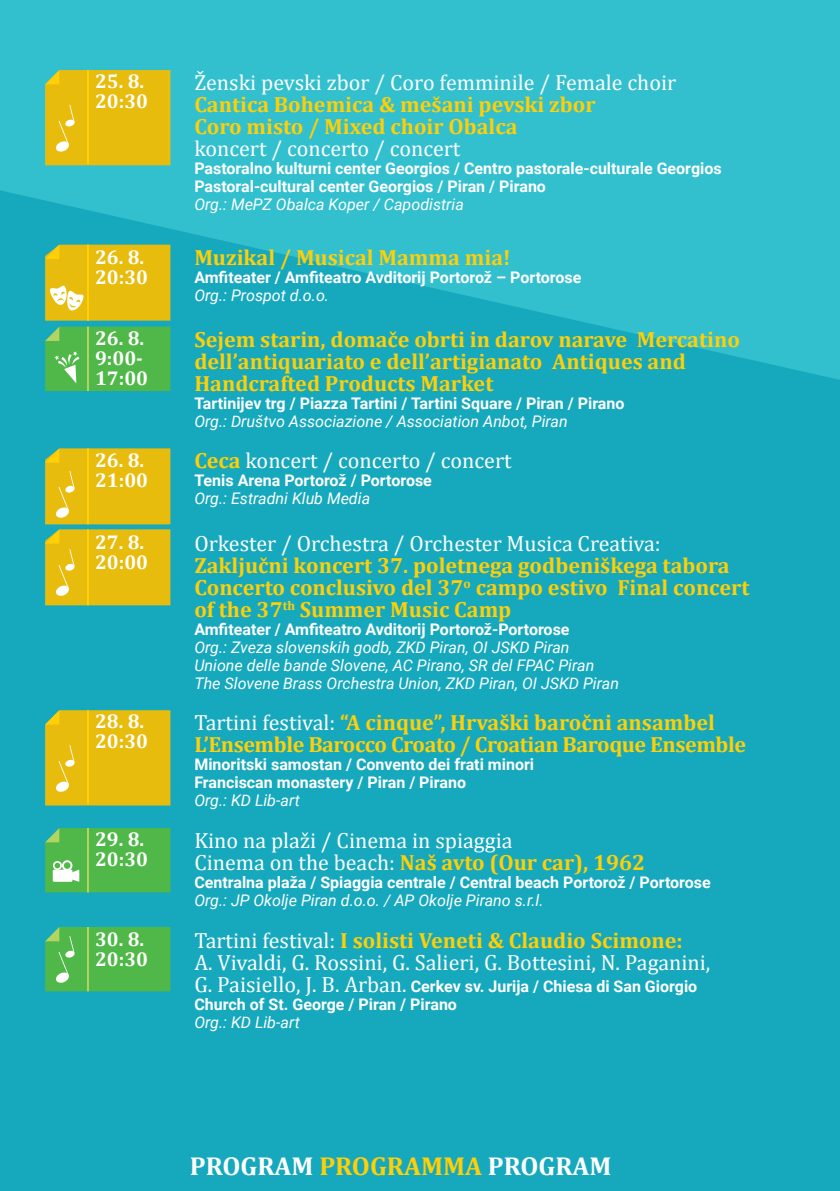
<style>
.page{position:relative;width:840px;height:1191px;background:#fff}
.page>*{position:absolute;margin:0;border:0;box-sizing:border-box;transform-origin:0 0}
.t1{font:700 26px "Cambria";color:#fff}
.t2{font:700 22px/22px "Cambria";color:#ffcf07}
.t3{font:22px/22px "Cambria";color:#fff}
.t4{font:700 22px/22px "Cambria";letter-spacing:-.02em;color:#ffcf07}
.t5{font:700 20px/20px "Cambria";color:#fff}
.t6{font:700 16px/18px "Roboto";color:#fff}
.t7{font:italic 16px/18px "Roboto";color:#fff}
.s1{font-weight:700;color:#ffcf07}
.s2{font-weight:400;color:#fff}
.s3{font-family:"Cambria";font-weight:400;font-size:22px}
.s4{color:#ffcf07}
</style>
<div class="page">
<div style="left:0;top:0;width:839px;height:1191px;background:#16a9bd"></div>
<svg style="left:0;top:0;width:839px;height:380px;fill:#32c0cf"></svg>
<svg style="left:45px;top:327px;width:125px;height:64px;background:#56ba4e"></svg>
<div style="left:45px;top:70px;width:125px;height:95px;background:#e8bc0c"></div>
<svg style="left:45px;top:710px;width:125px;height:95px;background:#e6bd11"></svg>
<svg style="left:45px;top:927px;width:125px;height:64px;background:#56ba4e"></svg>
<svg style="left:45px;top:448px;width:125px;height:157px;background:#dfbc18"></svg>
<svg style="left:45px;top:828px;width:125px;height:64px;background:#5abc53"></svg>
<svg style="left:45px;top:245px;width:125px;height:76px;background:#e6bf18"></svg>
<p class="t5" style="left:95px;top:71px;width:54px">25. 8.<br>20:30</p>
<h2 class="t3" style="left:194px;top:71px;width:483px">Ženski pevski zbor / Coro femminile / Female choir</h2>
<h2 class="t2" style="left:194px;top:92px;width:402px">Cantica Bohemica &amp; mešani pevski zbor<br>Coro misto / Mixed choir Obalca</h2>
<h2 class="t3" style="left:194px;top:137px;width:267px">koncert / concerto / concert</h2>
<p class="t6" style="left:194px;top:158px;width:528px">Pastoralno kulturni center Georgios / Centro pastorale-culturale Georgios<br>Pastoral-cultural center Georgios / Piran / Pirano</p>
<p class="t7" style="left:194px;top:194px;width:271px">Org.: MePZ Obalca Koper / Capodistria</p>
<p class="t5" style="left:95px;top:246px;width:54px">26. 8.<br>20:30</p>
<h2 class="t2" style="left:194px;top:246px;width:317px">Muzikal / Musical Mamma mia!</h2>
<p class="t6" style="left:194px;top:268px;width:388px">Amfiteater / Amfiteatro Avditorij Portorož – Portorose</p>
<p class="t7" style="left:194px;top:286px;width:136px">Org.: Prospot d.o.o.</p>
<p class="t5" style="left:95px;top:328px;width:54px">26. 8.<br>9:00-<br>17:00</p>
<h2 class="t2" style="left:194px;top:328px;width:546px">Sejem starin, domače obrti in darov narave Mercatino dell’antiquariato e dell’artigianato Antiques and<br>Handcrafted Products Market</h2>
<p class="t6" style="left:194px;top:394px;width:431px">Tartinijev trg / Piazza Tartini / Tartini Square / Piran / Pirano</p>
<p class="t7" style="left:194px;top:412px;width:375px">Org.: Društvo Associazione / Association Anbot, Piran</p>
<p class="t5" style="left:95px;top:449px;width:54px">26. 8.<br>21:00</p>
<h2 class="t3" style="left:194px;top:449px;width:318px"><span class="s1">Ceca</span> koncert / concerto / concert</h2>
<p class="t6" style="left:194px;top:471px;width:239px">Tenis Arena Portorož / Portorose</p>
<p class="t7" style="left:194px;top:489px;width:177px">Org.: Estradni Klub Media</p>
<p class="t5" style="left:95px;top:532px;width:54px">27. 8.<br>20:00</p>
<h2 class="t3" style="left:194px;top:532px;width:467px">Orkester / Orchestra / Orchester Musica Creativa:</h2>
<h2 class="t2" style="left:194px;top:553px;width:556px">Zaključni koncert 37. poletnega godbeniškega tabora<br>Concerto conclusivo del 37<sup>o</sup> campo estivo Final concert of the 37<sup>th</sup> Summer Music Camp</h2>
<p class="t6" style="left:194px;top:619px;width:376px">Amfiteater / Amfiteatro Avditorij Portorož-Portorose</p>
<p class="t7" style="left:194px;top:637px;width:426px">Org.: Zveza slovenskih godb, ZKD Piran, OI JSKD Piran<br>Unione delle bande Slovene, AC Pirano, SR del FPAC Piran<br>The Slovene Brass Orchestra Union, ZKD Piran, OI JSKD Piran</p>
<p class="t5" style="left:95px;top:711px;width:54px">28. 8.<br>20:30</p>
<h2 class="t4" style="left:194px;top:711px;width:553px"><span class="s2">Tartini festival:</span> “A cinque”, Hrvaški baročni ansambel<br>L’Ensemble Barocco Croato / Croatian Baroque Ensemble</h2>
<p class="t6" style="left:194px;top:754px;width:341px">Minoritski samostan / Convento dei frati minori<br>Franciscan monastery / Piran / Pirano</p>
<p class="t7" style="left:194px;top:790px;width:107px">Org.: KD Lib-art</p>
<p class="t5" style="left:95px;top:829px;width:54px">29. 8.<br>20:30</p>
<h2 class="t3" style="left:194px;top:829px;width:452px">Kino na plaži / Cinema in spiaggia<br>Cinema on the beach: <span class="s1">Naš avto (Our car), 1962</span></h2>
<p class="t6" style="left:194px;top:872px;width:517px">Centralna plaža / Spiaggia centrale / Central beach Portorož / Portorose</p>
<p class="t7" style="left:194px;top:890px;width:350px">Org.: JP Okolje Piran d.o.o. / AP Okolje Pirano s.r.l.</p>
<p class="t5" style="left:95px;top:929px;width:54px">30. 8.<br>20:30</p>
<h2 class="t3" style="left:194px;top:929px;width:517px">Tartini festival: <span class="s1">I solisti Veneti &amp; Claudio Scimone:<br></span>A. Vivaldi, G. Rossini, G. Salieri, G. Bottesini, N. Paganini,</h2>
<p class="t6" style="left:194px;top:976px;width:504px"><span class="s3">G. Paisiello, J. B. Arban.</span> Cerkev sv. Jurija / Chiesa di San Giorgio<br>Church of St. George / Piran / Pirano</p>
<p class="t7" style="left:194px;top:1012px;width:107px">Org.: KD Lib-art</p>
<h1 class="t1" style="left:190px;top:1147px;width:423px">PROGRAM <span class="s4">PROGRAMMA</span> PROGRAM</h1>
</div>
